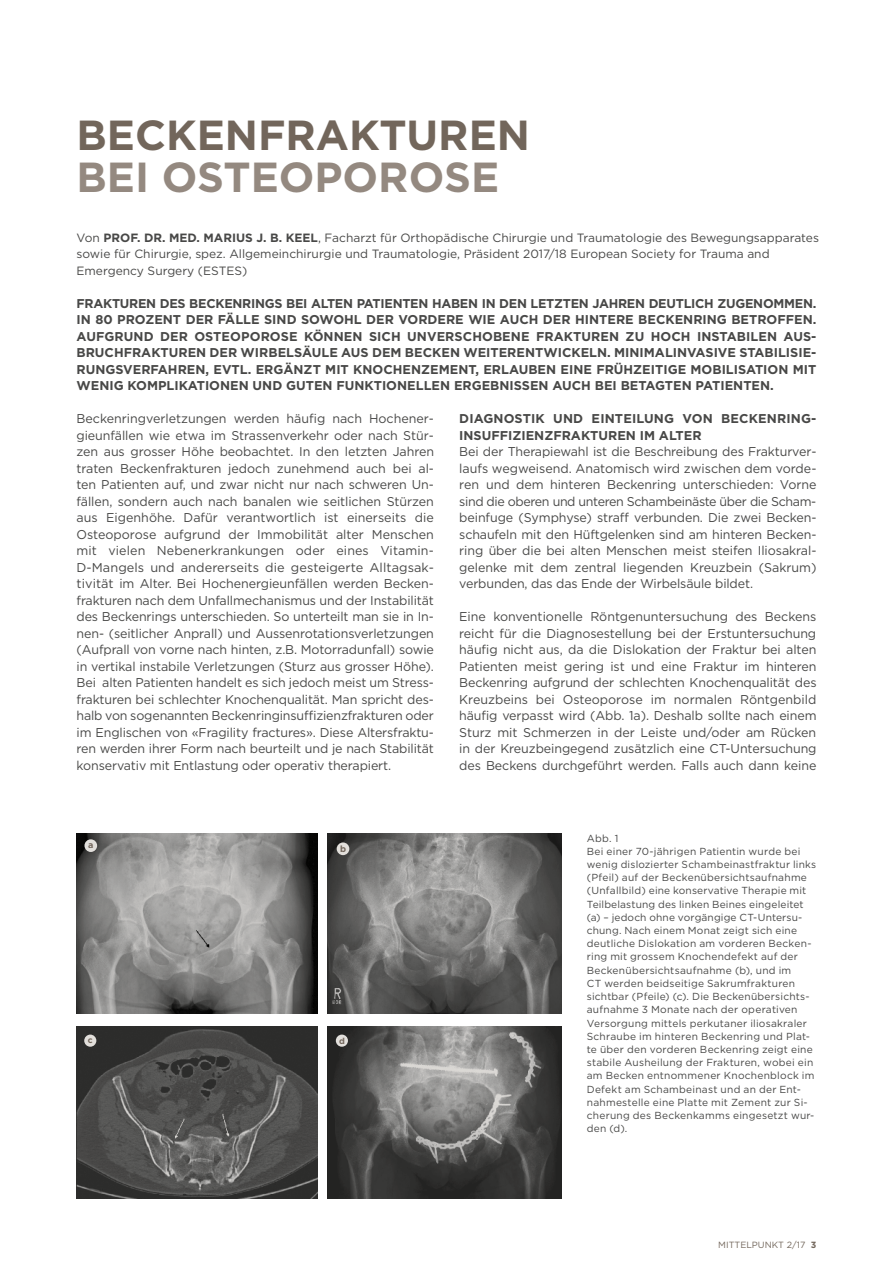
<style>
.page{position:relative;width:893px;height:1263px;background:#fff}
.page>*{position:absolute;margin:0;border:0;box-sizing:border-box;transform-origin:0 0}
.Headline{font:700 42px "Gotham";color:#72665b}
.Headline-2{font:700 42px "Gotham";color:#948980}
.Fliesstext{font:12.75px/16.5px "Gotham";letter-spacing:-.01em;color:#484847;text-align:justify}
.Fliesstext-2{font:700 12.75px/16.5px "Gotham";color:#484847;text-align:justify}
.Subheading{font:700 12.75px/16.5px "Gotham";color:#484847}
.Fliesstext-3{font:12px/16.5px "Gotham";color:#484847}
.Legende{font:10.2px/13.2px "Gotham";letter-spacing:.02em;color:#484847}
.t1{font:9px "Gotham";color:#72665b}
.Untertitel__Fliesst{font:700 9px "Gotham";color:#72665b}
.Untertitel__Fliesst-2{font:700 8.55px "Gotham";color:#72665b}
.s1{font-weight:700}
</style>
<div class="page">
<img style="left:328px;top:1026px;width:233px;height:173px">
<div style="left:336px;top:1034px;width:12px;height:13px;background:#e2dfdb;border-radius:50%"></div>
<img style="left:77px;top:1026px;width:240px;height:173px">
<div style="left:84px;top:1034px;width:12px;height:13px;background:#e2dfdb;border-radius:50%"></div>
<img style="left:328px;top:833px;width:233px;height:181px">
<div style="left:337px;top:842px;width:12px;height:13px;background:#e2dfdb;border-radius:50%"></div>
<img style="left:76px;top:833px;width:241px;height:181px">
<div style="left:84px;top:839px;width:13px;height:13px;background:#e2dfdb;border-radius:50%"></div>
<p class="Headline" style="left:77px;top:107px;width:455px">BECKENFRAKTUREN</p>
<p class="Headline-2" style="left:77px;top:149px;width:424px">BEI OSTEOPOROSE</p>
<p class="Fliesstext-3" style="left:77px;top:229px;width:744px">Von <span class="s1">PROF. DR. MED. MARIUS J. B. KEEL</span>, Facharzt für Orthopädische Chirurgie und Traumatologie des Bewegungsapparates sowie für Chirurgie, spez. Allgemeinchirurgie und Traumatologie, Präsident 2017/18 European Society for Trauma and<br>Emergency Surgery (ESTES)</p>
<p class="Fliesstext-2" style="left:77px;top:295px;width:741px">FRAKTUREN DES BECKENRINGS BEI ALTEN PATIENTEN HABEN IN DEN LETZTEN JAHREN DEUTLICH ZUGENOMMEN.<br>IN 80 PROZENT DER FÄLLE SIND SOWOHL DER VORDERE WIE AUCH DER HINTERE BECKENRING BETROFFEN.<br>AUFGRUND DER OSTEOPOROSE KÖNNEN SICH UNVERSCHOBENE FRAKTUREN ZU HOCH INSTABILEN AUS-BRUCHFRAKTUREN DER WIRBELSÄULE AUS DEM BECKEN WEITERENTWICKELN. MINIMALINVASIVE STABILISIE-RUNGSVERFAHREN, EVTL. ERGÄNZT MIT KNOCHENZEMENT, ERLAUBEN EINE FRÜHZEITIGE MOBILISATION MIT WENIG KOMPLIKATIONEN UND GUTEN FUNKTIONELLEN ERGEBNISSEN AUCH BEI BETAGTEN PATIENTEN.</p>
<p class="Fliesstext" style="left:77px;top:410px;width:359px">Beckenringverletzungen werden häufig nach Hochener&shy;gieunfällen wie etwa im Strassenverkehr oder nach Stür&shy;zen aus grosser Höhe beobachtet. In den letzten Jahren traten Beckenfrakturen jedoch zunehmend auch bei al&shy;ten Patienten auf, und zwar nicht nur nach schweren Un&shy;fällen, sondern auch nach banalen wie seitlichen Stürzen aus Eigenhöhe. Dafür verantwortlich ist einerseits die Osteoporose aufgrund der Immobilität alter Menschen mit vielen Nebenerkrankungen oder eines Vitamin-D-Mangels und andererseits die gesteigerte Alltagsak&shy;tivität im Alter. Bei Hochenergieunfällen werden Becken&shy;frakturen nach dem Unfallmechanismus und der Instabilität des Beckenrings unterschieden. So unterteilt man sie in In&shy;nen- (seitlicher Anprall) und Aussenrotationsverletzungen (Aufprall von vorne nach hinten, z.B. Motorradunfall) sowie in vertikal instabile Verletzungen (Sturz aus grosser Höhe).<br>Bei alten Patienten handelt es sich jedoch meist um Stress&shy;frakturen bei schlechter Knochenqualität. Man spricht des&shy;halb von sogenannten Beckenringinsuffizienzfrakturen oder im Englischen von «Fragility fractures». Diese Altersfraktu&shy;ren werden ihrer Form nach beurteilt und je nach Stabilität konservativ mit Entlastung oder operativ therapiert.</p>
<p class="Subheading" style="left:459px;top:410px;width:359px">DIAGNOSTIK UND EINTEILUNG VON BECKENRING-<br>INSUFFIZIENZFRAKTUREN IM ALTER</p>
<p class="Fliesstext" style="left:459px;top:443px;width:359px">Bei der Therapiewahl ist die Beschreibung des Frakturver&shy;laufs wegweisend. Anatomisch wird zwischen dem vorde&shy;ren und dem hinteren Beckenring unterschieden: Vorne sind die oberen und unteren Schambeinäste über die Scham&shy;beinfuge (Symphyse) straff verbunden. Die zwei Becken&shy;schaufeln mit den Hüftgelenken sind am hinteren Becken&shy;ring über die bei alten Menschen meist steifen Iliosakral&shy;gelenke mit dem zentral liegenden Kreuzbein (Sakrum) verbunden, das das Ende der Wirbelsäule bildet.</p>
<p class="Fliesstext" style="left:459px;top:608px;width:359px">Eine konventionelle Röntgenuntersuchung des Beckens reicht für die Diagnosestellung bei der Erstuntersuchung häufig nicht aus, da die Dislokation der Fraktur bei alten Patienten meist gering ist und eine Fraktur im hinteren Beckenring aufgrund der schlechten Knochenqualität des Kreuzbeins bei Osteoporose im normalen Röntgenbild häufig verpasst wird (Abb. 1a). Deshalb sollte nach einem Sturz mit Schmerzen in der Leiste und/oder am Rücken in der Kreuzbeingegend zusätzlich eine CT-Untersuchung des Beckens durchgeführt werden. Falls auch dann keine</p>
<p class="Untertitel__Fliesst" style="left:88px;top:839px;width:7px">a</p>
<p class="Untertitel__Fliesst" style="left:340px;top:843px;width:8px">b</p>
<p class="Untertitel__Fliesst-2" style="left:88px;top:1034px;width:6px">c</p>
<p class="Untertitel__Fliesst-2" style="left:339px;top:1035px;width:7px">d</p>
<p class="Legende" style="left:587px;top:831px;width:33px">Abb. 1</p>
<p class="Legende" style="left:587px;top:844px;width:231px">Bei einer 70-jährigen Patientin wurde bei wenig dislozierter Schambeinastfraktur links (Pfeil) auf der Beckenübersichtsaufnahme (Unfallbild) eine konservative Therapie mit Teilbelastung des linken Beines eingeleitet (a) – jedoch ohne vorgängige CT-Untersu&shy;chung. Nach einem Monat zeigt sich eine deutliche Dislokation am vorderen Becken&shy;ring mit grossem Knochendefekt auf der Beckenübersichtsaufnahme (b), und im</p>
<p class="Legende" style="left:587px;top:976px;width:229px">CT werden beidseitige Sakrumfrakturen sichtbar (Pfeile) (c). Die Beckenübersichts&shy;aufnahme 3 Monate nach der operativen Versorgung mittels perkutaner iliosakraler Schraube im hinteren Beckenring und Plat&shy;te über den vorderen Beckenring zeigt eine stabile Ausheilung der Frakturen, wobei ein am Becken entnommener Knochenblock im Defekt am Schambeinast und an der Ent&shy;nahmestelle eine Platte mit Zement zur Si&shy;cherung des Beckenkamms eingesetzt wur&shy;den (d).</p>
<p class="t1" style="left:718px;top:1239px;width:100px">MITTELPUNKT 2/17 <span class="s1">3</span></p>
</div>
